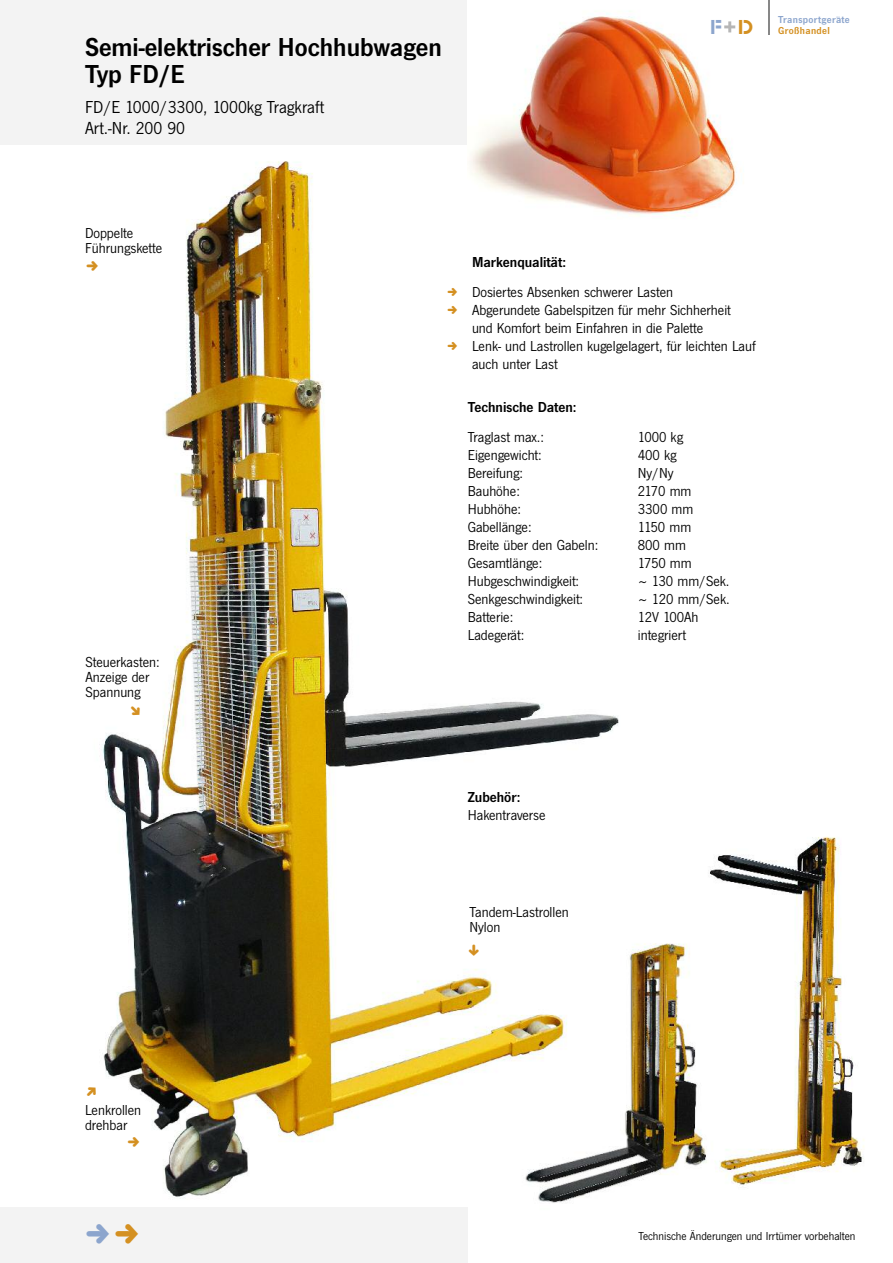
<style>
.page{position:relative;width:893px;height:1263px;background:#fff}
.page>*{position:absolute;margin:0;border:0;box-sizing:border-box;transform-origin:0 0}
.t1{font:600 27px/27px "News Got T";color:#000}
.t2{font:21px "Glaser Ste D";color:#8ca5cd}
.t3{font:18px/21px "News Got T";color:#000}
.t4{font:15px/15px "News Got T";color:#000}
.t5{font:600 15px "News Got T";color:#000}
.t6{font:12px "News Got T";color:#000}
.t7{font:600 10.5px/10.5px "News Got T";letter-spacing:.03em;color:#8ca5cd}
.s1{color:#d49021}
.s2{font-family:"Baskerville"}
</style>
<div class="page">
<img style="left:83px;top:161px;width:536px;height:1047px">
<div style="left:0;top:0;width:468px;height:145px;background:#f3f3f3"></div>
<div style="left:0;top:1208px;width:468px;height:55px;background:#f3f3f3"></div>
<img style="left:468px;top:0;width:302px;height:230px">
<img style="left:768px;top:0;width:1px;height:34px">
<svg style="left:724px;top:21px;width:11px;height:11px"></svg>
<img style="left:710px;top:836px;width:154px;height:349px">
<img style="left:516px;top:933px;width:199px;height:275px">
<svg style="left:448px;top:288px;width:9px;height:8px"></svg>
<svg style="left:448px;top:306px;width:9px;height:8px"></svg>
<svg style="left:448px;top:342px;width:9px;height:8px"></svg>
<svg style="left:84px;top:1084px;width:15px;height:15px"></svg>
<svg style="left:469px;top:944px;width:10px;height:11px"></svg>
<svg style="left:128px;top:703px;width:15px;height:15px"></svg>
<svg style="left:87px;top:261px;width:11px;height:10px"></svg>
<svg style="left:128px;top:1137px;width:11px;height:10px"></svg>
<h1 class="t1" style="left:85px;top:33px;width:358px">Semi-elektrischer Hochhubwagen<br>Typ FD/E</h1>
<p class="t3" style="left:85px;top:96px;width:241px">FD/E 1000/3300, 1000kg Tragkraft<br>Art.-Nr. 200 90</p>
<h2 class="t2" style="left:710px;top:14px;width:44px">F <span class="s1">D</span></h2>
<p class="t7" style="left:778px;top:15px;width:73px">Transportgera<span class="s2">̈</span>te<br><span class="s1">Großhandel</span></p>
<p class="t4" style="left:85px;top:225px;width:79px">Doppelte<br>Führungskette</p>
<p class="t4" style="left:86px;top:654px;width:76px">Steuerkasten:<br>Anzeige der<br>Spannung</p>
<p class="t5" style="left:472px;top:253px;width:96px">Markenqualität:</p>
<p class="t4" style="left:472px;top:283px;width:285px;line-height:18px">Dosiertes Absenken schwerer Lasten<br>Abgerundete Gabelspitzen für mehr Sichherheit<br>und Komfort beim Einfahren in die Palette<br>Lenk- und Lastrollen kugelgelagert, für leichten Lauf auch unter Last</p>
<p class="t5" style="left:468px;top:398px;width:110px">Technische Daten:</p>
<p class="t4" style="left:468px;top:429px;width:78px">Traglast max.:</p>
<p class="t4" style="left:638px;top:429px;width:47px">1000 kg</p>
<p class="t4" style="left:468px;top:447px;width:76px">Eigengewicht:</p>
<p class="t4" style="left:638px;top:447px;width:40px">400 kg</p>
<p class="t4" style="left:468px;top:465px;width:57px">Bereifung:</p>
<p class="t4" style="left:638px;top:465px;width:37px">Ny/Ny</p>
<p class="t4" style="left:468px;top:483px;width:54px">Bauhöhe:</p>
<p class="t4" style="left:638px;top:483px;width:55px">2170 mm</p>
<p class="t4" style="left:468px;top:501px;width:55px">Hubhöhe:</p>
<p class="t4" style="left:638px;top:501px;width:57px">3300 mm</p>
<p class="t4" style="left:468px;top:519px;width:65px">Gabellänge:</p>
<p class="t4" style="left:638px;top:519px;width:55px">1150 mm</p>
<p class="t4" style="left:468px;top:537px;width:132px">Breite über den Gabeln:</p>
<p class="t4" style="left:638px;top:537px;width:50px">800 mm</p>
<p class="t4" style="left:468px;top:555px;width:76px">Gesamtlänge:</p>
<p class="t4" style="left:638px;top:555px;width:55px">1750 mm</p>
<p class="t4" style="left:468px;top:573px;width:113px">Hubgeschwindigkeit:</p>
<p class="t4" style="left:638px;top:573px;width:93px">~ 130 mm/Sek.</p>
<p class="t4" style="left:468px;top:591px;width:117px">Senkgeschwindigkeit:</p>
<p class="t4" style="left:638px;top:591px;width:93px">~ 120 mm/Sek.</p>
<p class="t4" style="left:468px;top:609px;width:47px">Batterie:</p>
<p class="t4" style="left:638px;top:609px;width:62px">12V 100Ah</p>
<p class="t4" style="left:468px;top:627px;width:58px">Ladegerät:</p>
<p class="t4" style="left:638px;top:627px;width:50px">integriert</p>
<p class="t5" style="left:468px;top:788px;width:54px">Zubehör:</p>
<p class="t4" style="left:468px;top:807px;width:79px">Hakentraverse</p>
<p class="t4" style="left:469px;top:904px;width:101px">Tandem-Lastrollen<br>Nylon</p>
<p class="t4" style="left:85px;top:1102px;width:58px">Lenkrollen drehbar</p>
<p class="t6" style="left:638px;top:1229px;width:219px">Technische Änderungen und Irrtümer vorbehalten</p>
</div>
